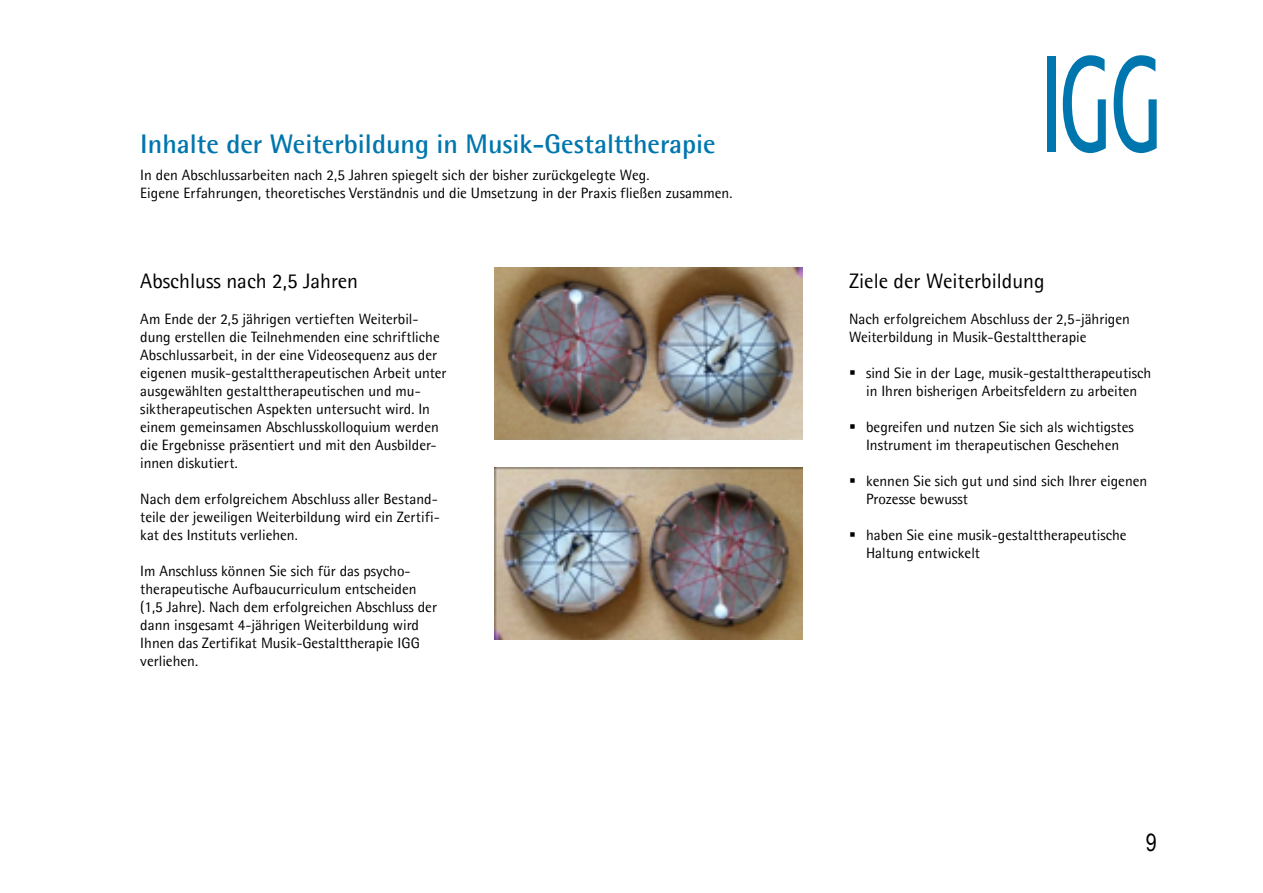
<style>
.page{position:relative;width:1263px;height:893px;background:#fff}
.page>*{position:absolute;margin:0;border:0;box-sizing:border-box;transform-origin:0 0}
.Ü1_18_Rotis{font:700 27px "Agfa Rotis Semisans";color:#0076ae}
.t1{font:24px "Arial Narrow";color:#000}
.Ü2_14_rotis{font:21px "Agfa Rotis Semisans";color:#000}
.Text_Rotis{font:15px/18px "Agfa Rotis Semisans";color:#000}
</style>
<div class="page">
<div style="left:1047px;top:56px;width:8px;height:96px;background:#0076ae"></div>
<svg style="left:1063px;top:55px;width:43px;height:98px"></svg>
<svg style="left:1114px;top:55px;width:43px;height:98px"></svg>
<img style="left:495px;top:268px;width:307px;height:172px">
<img style="left:495px;top:468px;width:307px;height:172px">
<p class="Ü1_18_Rotis" style="left:140px;top:127px;width:577px">Inhalte der Weiterbildung in Musik-Gestalttherapie</p>
<p class="Text_Rotis" style="left:140px;top:166px;width:511px">In den Abschlussarbeiten nach 2,5 Jahren spiegelt sich der bisher zurückgelegte Weg.</p>
<p class="Text_Rotis" style="left:140px;top:184px;width:594px">Eigene Erfahrungen, theoretisches Verständnis und die Umsetzung in der Praxis fließen zusammen.</p>
<p class="Ü2_14_rotis" style="left:140px;top:269px;width:219px">Abschluss nach 2,5 Jahren</p>
<p class="Text_Rotis" style="left:140px;top:310px;width:308px">Am Ende der 2,5 jährigen vertieften Weiterbil&shy;dung erstellen die Teilnehmenden eine schriftliche Abschlussarbeit, in der eine Videosequenz aus der eigenen musik-gestalttherapeutischen Arbeit unter ausgewählten gestalttherapeutischen und mu&shy;siktherapeutischen Aspekten untersucht wird. In einem gemeinsamen Abschlusskolloquium werden die Ergebnisse präsentiert und mit den Ausbilder&shy;innen diskutiert.</p>
<p class="Text_Rotis" style="left:140px;top:490px;width:301px">Nach dem erfolgreichem Abschluss aller Bestand&shy;teile der jeweiligen Weiterbildung wird ein Zertifi&shy;kat des Instituts verliehen.</p>
<p class="Text_Rotis" style="left:140px;top:562px;width:298px">Im Anschluss können Sie sich für das psycho&shy;therapeutische Aufbaucurriculum entscheiden (1,5 Jahre). Nach dem erfolgreichen Abschluss der dann insgesamt 4-jährigen Weiterbildung wird Ihnen das Zertifikat Musik-Gestalttherapie IGG verliehen.</p>
<p class="Ü2_14_rotis" style="left:849px;top:269px;width:197px">Ziele der Weiterbildung</p>
<p class="Text_Rotis" style="left:849px;top:310px;width:282px">Nach erfolgreichem Abschluss der 2,5-jährigen<br>Weiterbildung in Musik-Gestalttherapie</p>
<p class="Text_Rotis" style="left:866px;top:364px;width:287px">sind Sie in der Lage, musik-gestalttherapeutisch in Ihren bisherigen Arbeitsfeldern zu arbeiten</p>
<p class="Text_Rotis" style="left:866px;top:418px;width:269px">begreifen und nutzen Sie sich als wichtigstes<br>Instrument im therapeutischen Geschehen</p>
<p class="Text_Rotis" style="left:866px;top:472px;width:283px">kennen Sie sich gut und sind sich Ihrer eigenen<br>Prozesse bewusst</p>
<p class="Text_Rotis" style="left:866px;top:526px;width:262px">haben Sie eine musik-gestalttherapeutische<br>Haltung entwickelt</p>
<h2 class="t1" style="left:1146px;top:825px;width:12px">9</h2>
</div>
